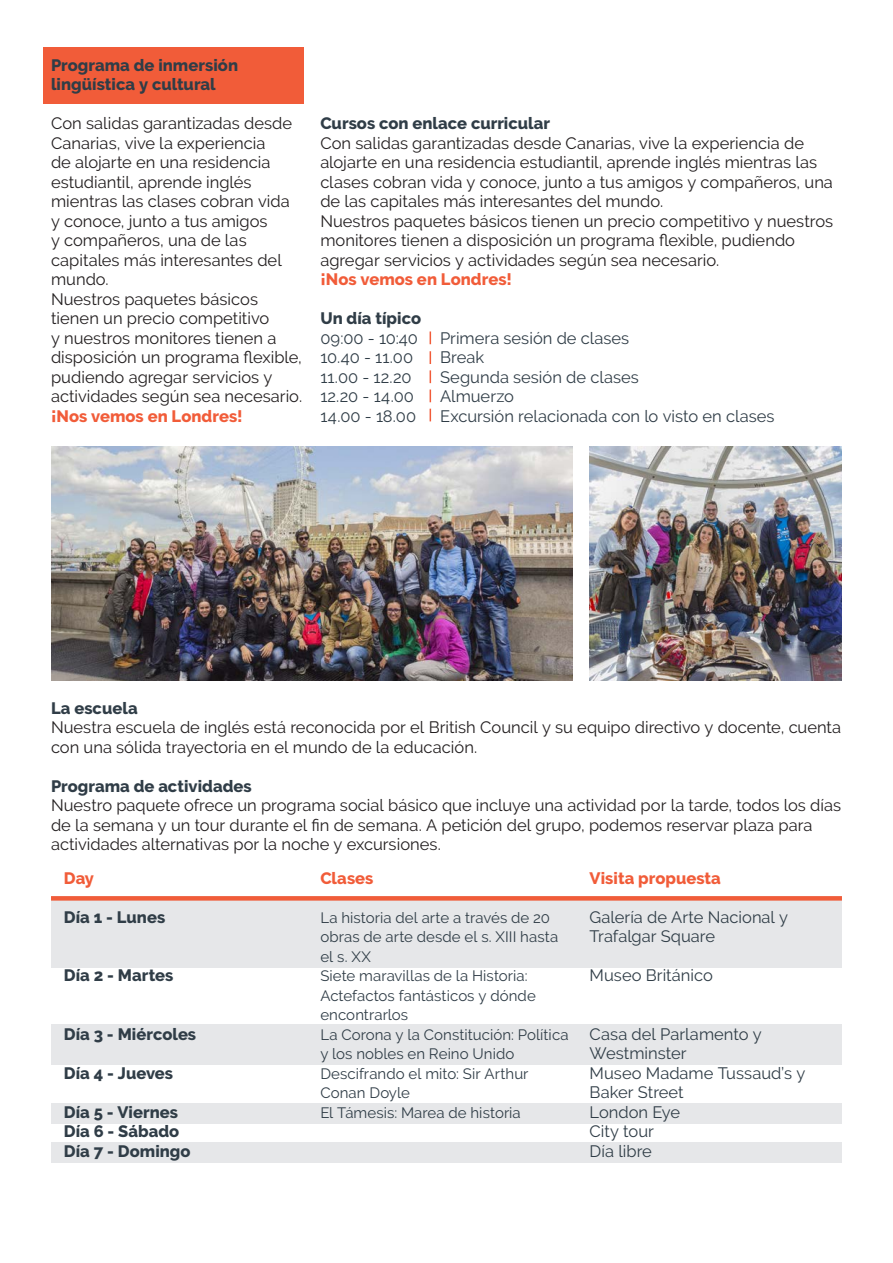
<style>
.page{position:relative;width:893px;height:1263px;background:#fff}
.page>*{position:absolute;margin:0;border:0;box-sizing:border-box;transform-origin:0 0}
.parrafo{font:16.5px/19.5px "Raleway";color:#231f20}
.parrafo-2{font:16.5px/19.5px "Raleway";color:#303d47}
.parrafo-3{font:800 16.5px/19.5px "Raleway";color:#303d47}
.parrafo-4{font:800 16.5px "Raleway";color:#f15c39}
.parrafo-5{font:15px/19.5px "Raleway";letter-spacing:.005em;color:#303d47}
.s1{font-weight:800;color:#f15c39}
</style>
<div class="page">
<div style="left:51px;top:896px;width:791px;height:72px;background:#e6e7e9"></div>
<div style="left:51px;top:1025px;width:791px;height:40px;background:#e6e7e9"></div>
<div style="left:51px;top:1103px;width:791px;height:21px;background:#e6e7e9"></div>
<div style="left:51px;top:1142px;width:791px;height:21px;background:#e6e7e9"></div>
<div style="left:43px;top:48px;width:260px;height:56px;background:#f15c39"></div>
<img style="left:51px;top:446px;width:522px;height:234px">
<div style="left:51px;top:896px;width:791px;height:5px;background:#f15c39"></div>
<img style="left:590px;top:446px;width:252px;height:234px">
<svg style="left:430px;top:331px;width:1px;height:13px"></svg>
<svg style="left:430px;top:351px;width:1px;height:13px"></svg>
<svg style="left:430px;top:370px;width:1px;height:13px"></svg>
<svg style="left:430px;top:389px;width:1px;height:13px"></svg>
<svg style="left:430px;top:409px;width:1px;height:12px"></svg>
<p class="parrafo-3" style="left:51px;top:55px;width:189px">Programa de inmersión lingüística y cultural</p>
<p class="parrafo" style="left:51px;top:113px;width:242px">Con salidas garantizadas desde<br>Canarias, vive la experiencia<br>de alojarte en una residencia estudiantil, aprende inglés mientras las clases cobran vida y conoce, junto a tus amigos<br>y compañeros, una de las capitales más interesantes del mundo.</p>
<p class="parrafo" style="left:51px;top:289px;width:253px">Nuestros paquetes básicos tienen un precio competitivo<br>y nuestros monitores tienen a disposición un programa flexible, pudiendo agregar servicios y actividades según sea necesario. <span class="s1">¡Nos vemos en Londres!</span></p>
<p class="parrafo-3" style="left:320px;top:114px;width:231px">Cursos con enlace curricular</p>
<p class="parrafo" style="left:320px;top:133px;width:514px">Con salidas garantizadas desde Canarias, vive la experiencia de alojarte en una residencia estudiantil, aprende inglés mientras las clases cobran vida y conoce, junto a tus amigos y compañeros, una de las capitales más interesantes del mundo.</p>
<p class="parrafo" style="left:320px;top:211px;width:514px">Nuestros paquetes básicos tienen un precio competitivo y nuestros monitores tienen a disposición un programa flexible, pudiendo agregar servicios y actividades según sea necesario.</p>
<p class="parrafo-4" style="left:320px;top:270px;width:193px">¡Nos vemos en Londres!</p>
<p class="parrafo-3" style="left:320px;top:309px;width:102px">Un día típico</p>
<p class="parrafo-2" style="left:320px;top:328px;width:99px">09:00 - 10:40</p>
<p class="parrafo-2" style="left:320px;top:348px;width:94px">10.40 - 11.00</p>
<p class="parrafo-2" style="left:320px;top:367px;width:93px">11.00 - 12.20</p>
<p class="parrafo-2" style="left:320px;top:387px;width:95px">12.20 - 14.00</p>
<p class="parrafo-2" style="left:320px;top:406px;width:97px">14.00 - 18.00</p>
<p class="parrafo-2" style="left:440px;top:328px;width:191px">Primera sesión de clases</p>
<p class="parrafo-2" style="left:440px;top:348px;width:46px">Break</p>
<p class="parrafo-2" style="left:440px;top:367px;width:200px">Segunda sesión de clases</p>
<p class="parrafo-2" style="left:440px;top:387px;width:75px">Almuerzo</p>
<p class="parrafo-2" style="left:440px;top:406px;width:336px">Excursión relacionada con lo visto en clases</p>
<p class="parrafo-3" style="left:51px;top:698px;width:88px">La escuela</p>
<p class="parrafo" style="left:51px;top:717px;width:792px">Nuestra escuela de inglés está reconocida por el British Council y su equipo directivo y docente, cuenta con una sólida trayectoria en el mundo de la educación.</p>
<p class="parrafo-3" style="left:51px;top:776px;width:202px">Programa de actividades</p>
<p class="parrafo" style="left:51px;top:795px;width:792px">Nuestro paquete ofrece un programa social básico que incluye una actividad por la tarde, todos los días de la semana y un tour durante el fin de semana. A petición del grupo, podemos reservar plaza para actividades alternativas por la noche y excursiones.</p>
<p class="parrafo-4" style="left:64px;top:868px;width:32px">Day</p>
<p class="parrafo-3" style="left:64px;top:907px;width:103px">Día 1 - Lunes</p>
<p class="parrafo-3" style="left:64px;top:966px;width:111px">Día 2 - Martes</p>
<p class="parrafo-3" style="left:64px;top:1024px;width:134px">Día 3 - Miércoles</p>
<p class="parrafo-3" style="left:64px;top:1063px;width:111px">Día 4 - Jueves</p>
<p class="parrafo-3" style="left:64px;top:1102px;width:116px">Día 5 - Viernes</p>
<p class="parrafo-3" style="left:64px;top:1122px;width:117px">Día 6 - Sábado</p>
<p class="parrafo-3" style="left:64px;top:1141px;width:128px">Día 7 - Domingo</p>
<p class="parrafo-4" style="left:320px;top:868px;width:55px">Clases</p>
<p class="parrafo-5" style="left:320px;top:908px;width:239px">La historia del arte a través de 20 obras de arte desde el s. XIII hasta el s. XX</p>
<p class="parrafo-5" style="left:320px;top:966px;width:217px">Siete maravillas de la Historia:<br>Actefactos fantásticos y dónde encontrarlos</p>
<p class="parrafo-5" style="left:320px;top:1025px;width:250px">La Corona y la Constitución: Política y los nobles en Reino Unido</p>
<p class="parrafo-5" style="left:320px;top:1064px;width:210px">Descifrando el mito: Sir Arthur<br>Conan Doyle</p>
<p class="parrafo-5" style="left:320px;top:1103px;width:202px">El Támesis: Marea de historia</p>
<p class="parrafo-4" style="left:590px;top:868px;width:133px">Visita propuesta</p>
<p class="parrafo-2" style="left:590px;top:907px;width:200px">Galería de Arte Nacional y<br>Trafalgar Square</p>
<p class="parrafo-2" style="left:590px;top:966px;width:125px">Museo Británico</p>
<p class="parrafo-2" style="left:590px;top:1024px;width:174px">Casa del Parlamento y<br>Westminster</p>
<p class="parrafo-2" style="left:590px;top:1063px;width:217px">Museo Madame Tussaud’s y<br>Baker Street</p>
<p class="parrafo-2" style="left:590px;top:1102px;width:92px">London Eye</p>
<p class="parrafo-2" style="left:590px;top:1122px;width:66px">City tour</p>
<p class="parrafo-2" style="left:590px;top:1141px;width:64px">Día libre</p>
</div>
